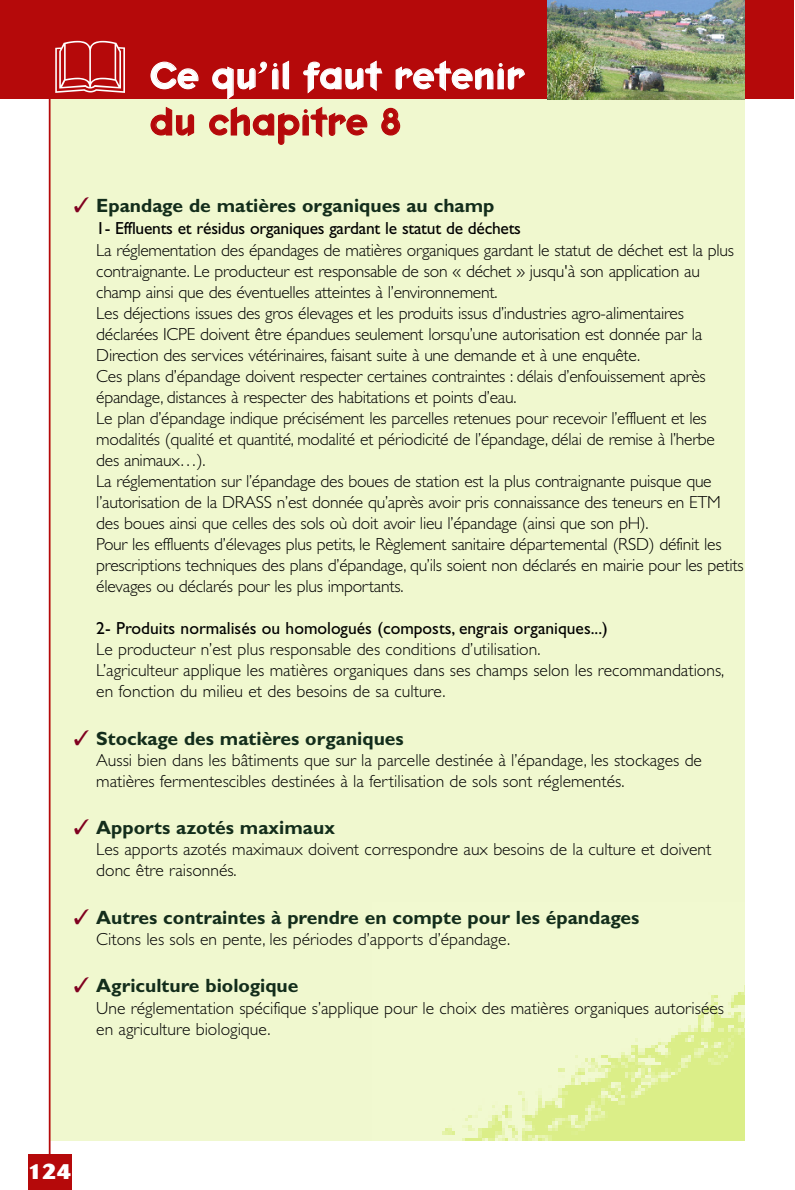
<style>
.page{position:relative;width:795px;height:1190px;background:#fff}
.page>*{position:absolute;margin:0;border:0;box-sizing:border-box;transform-origin:0 0}
.t1{font:38.5px "Keedy Sans Reg";color:#fff}
.t2{font:38.5px "Keedy Sans Reg";letter-spacing:-.005em;color:#b5090a}
.t3{font:800 21px "Cosmos";color:#fff}
.t4{font:700 19.25px "Gill Sans";color:#132d1b}
.t5{font:300 17.5px/21px "Gill Sans";letter-spacing:-.015em;color:#000}
.t6{font:17.5px "Gill Sans";color:#000}
.s1{color:#800120}
</style>
<div class="page">
<div style="left:50px;top:93px;width:694px;height:1048px;background:#f0f8cf"></div>
<img style="left:442px;top:992px;width:302px;height:149px">
<hr style="left:49px;top:10px;width:2px;height:1180px;background:#b5090a">
<div style="left:0;top:0;width:793px;height:99px;background:#b5090a"></div>
<img style="left:547px;top:0;width:197px;height:99px">
<div style="left:28px;top:1155px;width:43px;height:35px;background:#b5090a"></div>
<h1 class="t1" style="left:150px;top:61px;width:376px">Ce qu’il faut retenir</h1>
<h1 class="t2" style="left:150px;top:107px;width:253px">du chapitre 8</h1>
<p class="t4" style="left:74px;top:199px;width:422px"><span class="s1">✓</span> Epandage de matières organiques au champ</p>
<p class="t6" style="left:96px;top:222px;width:426px">1- Effluents et résidus organiques gardant le statut de déchets</p>
<p class="t5" style="left:96px;top:242px;width:648px">La réglementation des épandages de matières organiques gardant le statut de déchet est la plus contraignante. Le producteur est responsable de son « déchet » jusqu'à son application au champ ainsi que des éventuelles atteintes à l’environnement.<br>Les déjections issues des gros élevages et les produits issus d’industries agro-alimentaires déclarées ICPE doivent être épandues seulement lorsqu’une autorisation est donnée par la Direction des services vétérinaires, faisant suite à une demande et à une enquête.<br>Ces plans d’épandage doivent respecter certaines contraintes : délais d’enfouissement après épandage, distances à respecter des habitations et points d’eau.<br>Le plan d’épandage indique précisément les parcelles retenues pour recevoir l’effluent et les modalités (qualité et quantité, modalité et périodicité de l’épandage, délai de remise à l’herbe<br>des animaux…).<br>La réglementation sur l’épandage des boues de station est la plus contraignante puisque que l’autorisation de la DRASS n’est donnée qu’après avoir pris connaissance des teneurs en ETM des boues ainsi que celles des sols où doit avoir lieu l’épandage (ainsi que son pH).<br>Pour les effluents d’élevages plus petits, le Règlement sanitaire départemental (RSD) définit les prescriptions techniques des plans d’épandage, qu’ils soient non déclarés en mairie pour les petits élevages ou déclarés pour les plus importants.</p>
<p class="t6" style="left:96px;top:622px;width:513px">2- Produits normalisés ou homologués (composts, engrais organiques...)</p>
<p class="t5" style="left:96px;top:641px;width:629px">Le producteur n’est plus responsable des conditions d’utilisation.<br>L’agriculteur applique les matières organiques dans ses champs selon les recommandations, en fonction du milieu et des besoins de sa culture.</p>
<p class="t4" style="left:74px;top:731px;width:331px"><span class="s1">✓</span> Stockage des matières organiques</p>
<p class="t5" style="left:96px;top:751px;width:607px">Aussi bien dans les bâtiments que sur la parcelle destinée à l’épandage, les stockages de matières fermentescibles destinées à la fertilisation de sols sont réglementés.</p>
<p class="t4" style="left:74px;top:821px;width:262px"><span class="s1">✓</span> Apports azotés maximaux</p>
<p class="t5" style="left:96px;top:841px;width:616px">Les apports azotés maximaux doivent correspondre aux besoins de la culture et doivent donc être raisonnés.</p>
<p class="t4" style="left:74px;top:911px;width:567px"><span class="s1">✓</span> Autres contraintes à prendre en compte pour les épandages</p>
<p class="t5" style="left:96px;top:931px;width:415px">Citons les sols en pente, les périodes d’apports d’épandage.</p>
<p class="t4" style="left:74px;top:979px;width:226px"><span class="s1">✓</span> Agriculture biologique</p>
<p class="t5" style="left:96px;top:999px;width:629px">Une réglementation spécifique s’applique pour le choix des matières organiques autorisées en agriculture biologique.</p>
<p class="t3" style="left:28px;top:1164px;width:45px">124</p>
</div>
